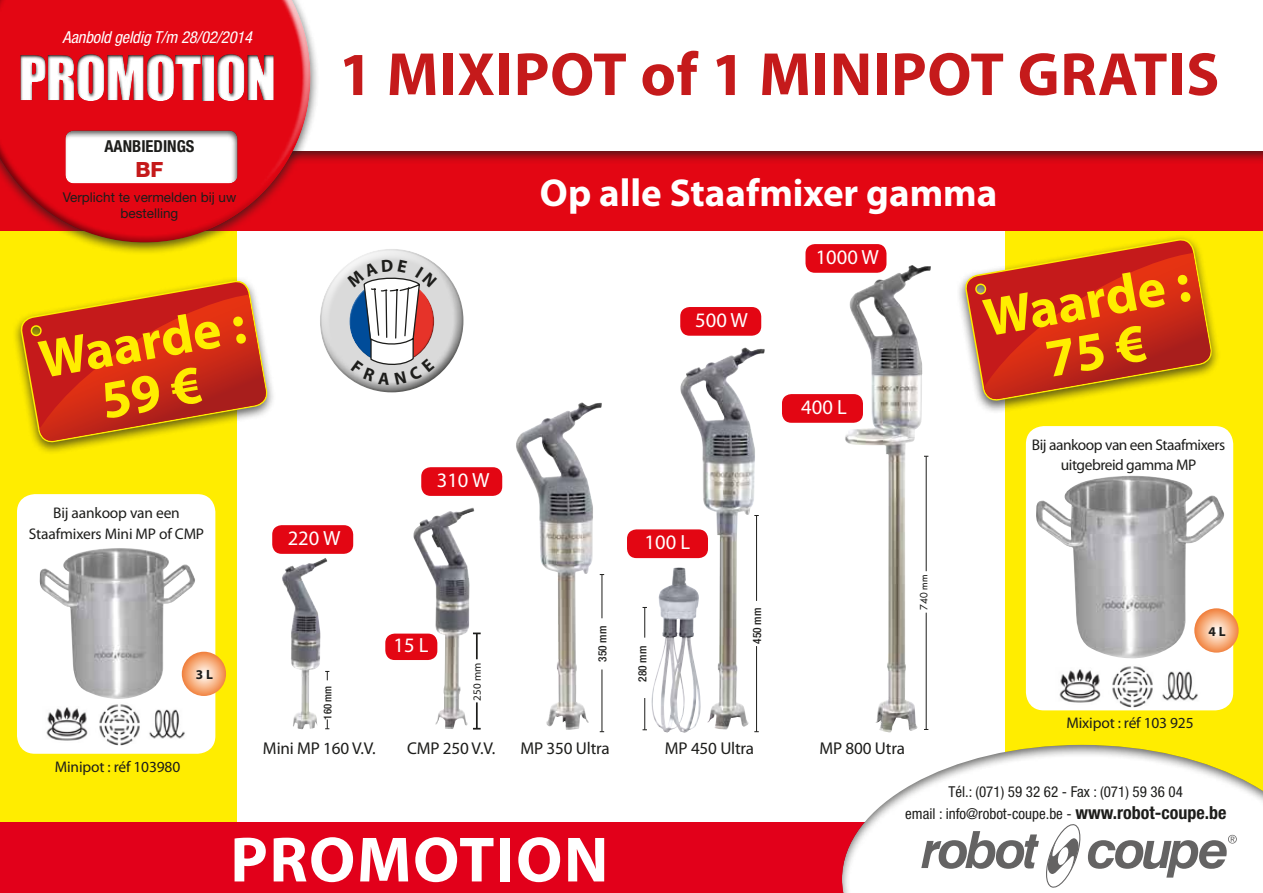
<style>
.page{position:relative;width:1263px;height:893px;background:#fff}
.page>*{position:absolute;margin:0;border:0;box-sizing:border-box;transform-origin:0 0}
.t1{font:700 64.5px "Myriad Pro";letter-spacing:.025em;color:#fff}
.t2{font:700 61.5px "Myriad Pro";letter-spacing:.01em;color:#c51a1b}
.t3{font:57px "Impact";letter-spacing:-.02em;color:#fff}
.t4{font:700 54px "Myriad Pro";color:#ffed00}
.t5{font:700 39px "Myriad Pro";color:#fff}
.t6{font:800 21px "Helvetica Neue";color:#c51a1b}
.t7{font:20.55px "Myriad Pro";color:#fff}
.t8{font:17.1px "Myriad Pro";letter-spacing:-.01em;color:#1d1d1b}
.t9{font:italic condensed 16.5px "Helvetica Neue";letter-spacing:-.01em;color:#fff}
.t10{font:700 condensed 16.5px "Helvetica Neue";color:#1d1d1b}
.t11{font:15.45px/20.1px "Myriad Pro";letter-spacing:-.01em;color:#1d1d1b;text-align:center}
.t12{font:15.45px/20.1px "Myriad Pro";letter-spacing:-.03em;color:#1d1d1b;text-align:center}
.t13{font:condensed 15px/21.6px "Helvetica Neue LT";color:#1d1d1b;text-align:center}
.t14{font:13.5px/16.2px "Helvetica Neue";color:#1d1d1b;text-align:center}
.t15{font:700 13.5px "Myriad Pro";color:#1d1d1b}
.t16{font:500 condensed 11.4px "Helvetica Neue LT";color:#1d1d1b}
.t17{font:11.1px "Myriad Pro";color:#1d1d1b}
.t18{font:500 condensed 10.8px "Helvetica Neue LT";color:#1d1d1b}
.t19{font:9.75px "Futura";color:#1d1d1b}
.s1{font-weight:700;font-size:18px}
</style>
<div class="page">
<div style="left:0;top:0;width:236px;height:893px;background:#ffed00"></div>
<div style="left:1006px;top:0;width:257px;height:893px;background:#ffed00"></div>
<div style="left:0;top:148px;width:1263px;height:83px;background:#e30613"></div>
<img style="left:516px;top:402px;width:77px;height:328px">
<img style="left:282px;top:558px;width:43px;height:171px">
<img style="left:413px;top:508px;width:61px;height:221px">
<img style="left:680px;top:349px;width:62px;height:380px">
<div style="left:0;top:0;width:1263px;height:165px;background:#1d1d1b;opacity:.7"></div>
<div style="left:0;top:0;width:1263px;height:151px;background:#fff"></div>
<div style="left:0;top:822px;width:880px;height:71px;background:#e2001a"></div>
<div style="left:842px;top:743px;width:421px;height:150px;background:#1d1d1b;opacity:.7"></div>
<div style="left:17px;top:494px;width:198px;height:260px;background:#fff;border-radius:18px"></div>
<img style="left:39px;top:548px;width:157px;height:151px">
<div style="left:1026px;top:426px;width:207px;height:284px;background:#fff;border-radius:18px"></div>
<img style="left:1036px;top:476px;width:189px;height:183px">
<svg style="left:182px;top:652px;width:44px;height:44px"></svg>
<svg style="left:1194px;top:608px;width:44px;height:45px"></svg>
<div style="left:956px;top:234px;width:264px;height:180px;background:#1d1d1b;opacity:.7"></div>
<div style="left:12px;top:276px;width:264px;height:179px;background:#1d1d1b;opacity:.7"></div>
<div style="left:318px;top:259px;width:147px;height:134px;background:#1d1d1b;opacity:.75"></div>
<hr style="left:476px;top:702px;width:2px;height:27px;background:#1d1d1b">
<svg style="left:473px;top:728px;width:8px;height:2px"></svg>
<hr style="left:476px;top:633px;width:2px;height:26px;background:#1d1d1b">
<svg style="left:473px;top:632px;width:8px;height:2px"></svg>
<div style="left:421px;top:467px;width:81px;height:29px;background:#e30613;border-radius:9px"></div>
<div style="left:272px;top:525px;width:81px;height:29px;background:#e30613;border-radius:9px"></div>
<div style="left:385px;top:634px;width:52px;height:26px;background:#e30613;border-radius:9px"></div>
<div style="left:627px;top:529px;width:81px;height:29px;background:#e30613;border-radius:9px"></div>
<div style="left:782px;top:394px;width:81px;height:29px;background:#e30613;border-radius:9px"></div>
<div style="left:680px;top:307px;width:81px;height:29px;background:#e30613;border-radius:9px"></div>
<div style="left:805px;top:244px;width:81px;height:29px;background:#e30613;border-radius:9px"></div>
<svg style="left:325px;top:671px;width:4px;height:9px"></svg>
<svg style="left:325px;top:719px;width:4px;height:10px"></svg>
<img style="left:651px;top:567px;width:50px;height:166px">
<hr style="left:644px;top:698px;width:1px;height:32px;background:#1d1d1b">
<hr style="left:644px;top:607px;width:1px;height:31px;background:#1d1d1b">
<hr style="left:756px;top:646px;width:1px;height:86px;background:#1d1d1b">
<hr style="left:756px;top:515px;width:1px;height:86px;background:#1d1d1b">
<hr style="left:601px;top:669px;width:1px;height:63px;background:#1d1d1b">
<hr style="left:601px;top:575px;width:1px;height:43px;background:#1d1d1b">
<img style="left:840px;top:265px;width:91px;height:468px">
<div style="left:0;top:0;width:320px;height:256px;background:#1d1d1b;opacity:.7"></div>
<div style="left:38px;top:0;width:274px;height:206px;background:#fff;opacity:.8"></div>
<div style="left:0;top:0;width:298px;height:245px;background:#1d1d1b;opacity:.6"></div>
<div style="left:65px;top:130px;width:174px;height:55px;background:#1d1d1b;opacity:.75"></div>
<svg style="left:10px;top:27px;width:310px;height:99px;fill:#e30613"></svg>
<img style="left:46px;top:707px;width:42px;height:34px">
<img style="left:99px;top:704px;width:86px;height:41px">
<img style="left:1059px;top:669px;width:42px;height:34px">
<img style="left:1112px;top:666px;width:86px;height:41px">
<svg style="left:921px;top:822px;width:316px;height:67px"></svg>
<svg style="left:964px;top:238px;width:249px;height:164px"></svg>
<svg style="left:20px;top:279px;width:249px;height:165px"></svg>
<svg style="left:347px;top:249px;width:90px;height:136px"></svg>
<p class="t9" style="left:63px;top:27px;width:191px">Aanbold geldig T/m 28/02/2014</p>
<h3 class="t3" style="left:18px;top:34px;width:260px">PROMOtION</h3>
<h2 class="t2" style="left:339px;top:34px;width:882px">1 MIXIPOT of 1 MINIPOT GRATIS</h2>
<p class="t10" style="left:104px;top:136px;width:45px">AANBIEDIN</p>
<p class="t10" style="left:177px;top:136px;width:19px">GS</p>
<h3 class="t6" style="left:135px;top:157px;width:29px">BF</h3>
<p class="t14" style="left:63px;top:189px;width:175px">Verplicht te vermelden bij uw bestelling</p>
<h3 class="t4" style="left:34px;top:325px;width:210px;rotate:-10deg">Waarde :</h3>
<p class="t11" style="left:29px;top:503px;width:177px">Bij aankoop van een<br>Staafmixers Mini MP of CMP</p>
<p class="t15" style="left:196px;top:665px;width:19px">3 L</p>
<h3 class="t7" style="left:288px;top:526px;width:54px">220 W</h3>
<p class="t18" style="left:321px;top:720px;width:36px;rotate:-90deg">160 mm</p>
<h3 class="t7" style="left:437px;top:468px;width:54px">310 W</h3>
<h3 class="t7" style="left:393px;top:633px;width:37px">15 L</h3>
<p class="t17" style="left:470px;top:701px;width:39px;rotate:-90deg">250 mm</p>
<h3 class="t5" style="left:540px;top:167px;width:459px">Op alle Staafmixer gamma</h3>
<h3 class="t7" style="left:695px;top:308px;width:54px">500 W</h3>
<h3 class="t7" style="left:816px;top:245px;width:65px">1000 W</h3>
<h3 class="t7" style="left:801px;top:394px;width:47px">400 L</h3>
<p class="t16" style="left:595px;top:662px;width:37px;rotate:-90deg">350 mm</p>
<h3 class="t7" style="left:645px;top:530px;width:47px">100 L</h3>
<p class="t16" style="left:636px;top:682px;width:37px;rotate:-90deg">280 mm</p>
<p class="t16" style="left:750px;top:644px;width:37px;rotate:-90deg">450 mm</p>
<p class="t19" style="left:917px;top:610px;width:36px;rotate:-90deg">740 mm</p>
<h3 class="t4" style="left:978px;top:284px;width:210px;rotate:-10deg">Waarde :</h3>
<p class="t12" style="left:1032px;top:434px;width:195px">Bij aankoop van een Staafmixers uitgebreid gamma MP</p>
<p class="t15" style="left:1208px;top:622px;width:19px">4 L</p>
<p class="t11" style="left:1066px;top:713px;width:129px">Mixipot : réf 103 925</p>
<p class="t11" style="left:55px;top:756px;width:127px">Minipot : réf 103980</p>
<p class="t8" style="left:263px;top:738px;width:114px">Mini MP 160 V.V.</p>
<p class="t8" style="left:407px;top:738px;width:90px">CMP 250 V.V.</p>
<p class="t8" style="left:521px;top:738px;width:91px">MP 350 Ultra</p>
<h1 class="t1" style="left:230px;top:818px;width:380px">PROMOTION</h1>
<p class="t8" style="left:665px;top:738px;width:91px">MP 450 Ultra</p>
<p class="t8" style="left:819px;top:738px;width:87px">MP 800 Utra</p>
<p class="t13" style="left:905px;top:781px;width:323px">Tél.: (071) 59 32 62 - Fax : (071) 59 36 04<br>email : info@robot-coupe.be - <span class="s1">www.robot-coupe.be</span></p>
</div>
